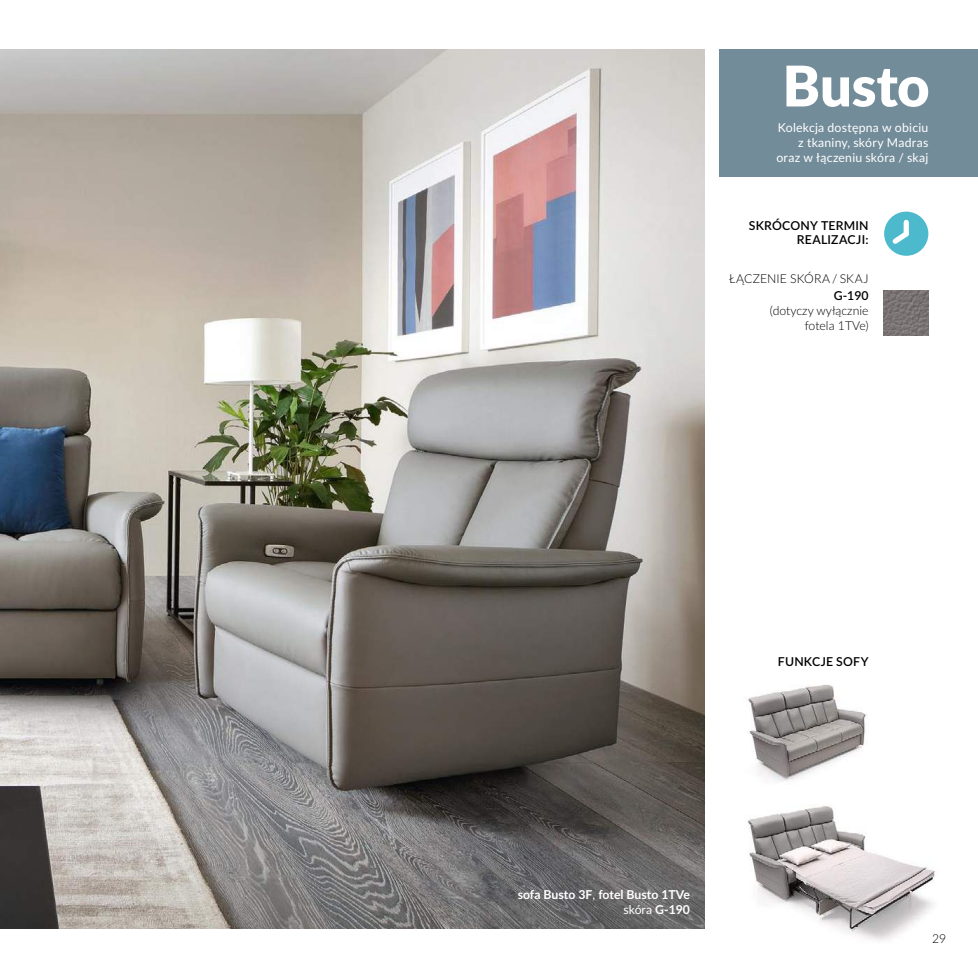
<style>
.page{position:relative;width:978px;height:978px;background:#fff}
.page>*{position:absolute;margin:0;border:0;box-sizing:border-box;transform-origin:0 0}
.t1{font:900 56px "Lato";letter-spacing:-.005em;color:#fff}
.t2{font:12.25px/14.7px "Lato";letter-spacing:.02em;color:#fff;text-align:right}
.t3{font:300 12.25px/14.7px "Lato";color:#000;text-align:right}
.t4{font:600 12.25px/14.7px "Lato";letter-spacing:.02em;color:#000;text-align:right}
.t5{font:700 12.25px/14.7px "Lato";color:#fff;text-align:right}
.s1{font-weight:400}
</style>
<div class="page">
<img style="left:0;top:50px;width:704px;height:878px">
<div style="left:883px;top:211px;width:45px;height:45px;background:#4cbacc;border-radius:50%"></div>
<div style="left:903px;top:222px;width:5px;height:12px;background:#fff"></div>
<svg style="left:887px;top:226px;width:22px;height:22px"></svg>
<img style="left:883px;top:290px;width:45px;height:45px">
<div style="left:719px;top:50px;width:258px;height:127px;background:#738c99"></div>
<img style="left:748px;top:684px;width:119px;height:97px">
<img style="left:747px;top:805px;width:188px;height:135px">
<h1 class="t1" style="left:782px;top:44px;width:148px">Busto</h1>
<p class="t2" style="left:776px;top:120px;width:153px">Kolekcja dostępna w obiciu z tkaniny, skóry Madras oraz w łączeniu skóra / skaj</p>
<p class="t4" style="left:748px;top:217px;width:121px">SKRÓCONY TERMIN<br>REALIZACJI:</p>
<p class="t3" style="left:729px;top:270px;width:119px">Łączenie skóra / ska</p>
<p class="t3" style="left:863px;top:270px;width:7px">j</p>
<p class="t4" style="left:833px;top:288px;width:36px">G-190</p>
<p class="t3" style="left:769px;top:303px;width:100px">(dotyczy wyłącznie fotela 1TVe)</p>
<p class="t4" style="left:777px;top:653px;width:25px">FUNKCJE</p>
<p class="t4" style="left:836px;top:653px;width:34px">SOFY</p>
<p class="t5" style="left:517px;top:886px;width:174px">sofa Busto 3F<span class="s1">,</span> fotel Busto 1TVe <span class="s1">skóra</span> G-190</p>
<p class="t3" style="left:931px;top:930px;width:16px">29</p>
</div>
